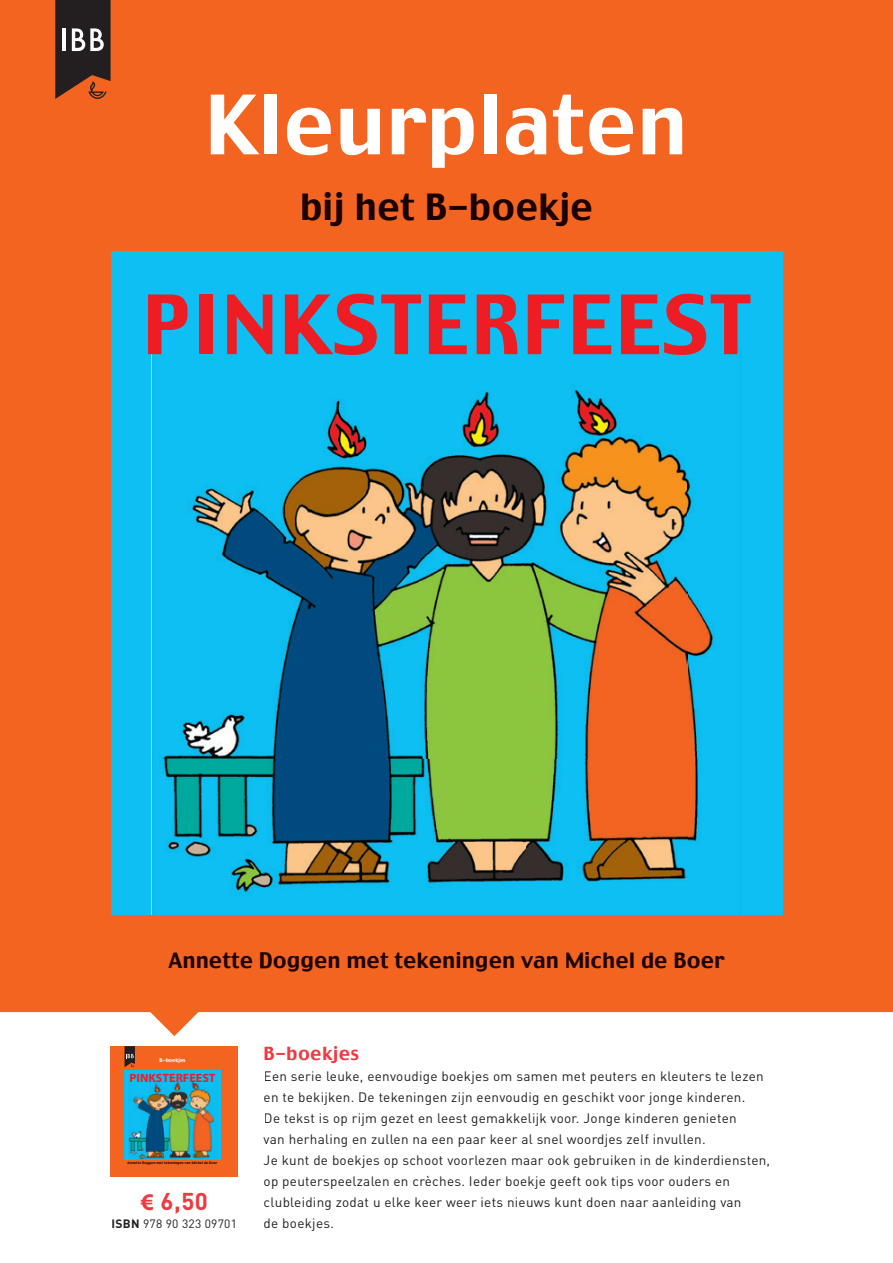
<style>
.page{position:relative;width:893px;height:1263px;background:#fff}
.page>*{position:absolute;margin:0;border:0;box-sizing:border-box;transform-origin:0 0}
.t1{font:81px "Charcoal";letter-spacing:.02em;color:#ee1d23}
.t2{font:81px "Charcoal";color:#fff}
.t3{font:36px "Charcoal";color:#1b0000}
.t4{font:700 24px "DIN";color:#ee3a41}
.t5{font:21px "Charcoal";color:#1b0000}
.t6{font:18px "Charcoal";letter-spacing:.02em;color:#ee3a41}
.t7{font:13.5px/21px "DIN";letter-spacing:.02em;color:#231f20}
.t8{font:700 12.15px "Myriad Pro";color:#ee1d23}
.t9{font:12px "DIN";letter-spacing:.02em;color:#231f20}
.t10{font:5.1px "Charcoal";color:#fff}
.t11{font:3.45px "Charcoal";color:#1b0000}
.s1{font-family:"Myriad Pro"}
.s2{font-weight:700}
</style>
<div class="page">
<div style="left:0;top:0;width:893px;height:1036px;background:#f36421"></div>
<svg style="left:55px;top:0;width:56px;height:99px"></svg>
<div style="left:111px;top:251px;width:671px;height:663px;background:#0dbff2"></div>
<img style="left:152px;top:349px;width:562px;height:565px">
<div style="left:302px;top:193px;width:289px;height:34px;background:#f36421"></div>
<div style="left:169px;top:952px;width:555px;height:20px;background:#f36421"></div>
<div style="left:111px;top:1046px;width:127px;height:131px;background:#f36421"></div>
<div style="left:125px;top:1069px;width:96px;height:90px;background:#0dbff2"></div>
<img style="left:128px;top:1073px;width:89px;height:86px">
<svg style="left:125px;top:1046px;width:10px;height:21px"></svg>
<h1 class="t2" style="left:205px;top:72px;width:485px">Kleurplaten</h1>
<h2 class="t3" style="left:300px;top:184px;width:295px">bij het B-boekje</h2>
<h1 class="t1" style="left:142px;top:272px;width:610px">PINKSTERFEEST</h1>
<h3 class="t5" style="left:168px;top:947px;width:557px">Annette Doggen met tekeningen van Michel de Boer</h3>
<p class="t10" style="left:159px;top:1057px;width:28px">B-boekjes</p>
<p class="t8" style="left:130px;top:1070px;width:88px">PINKSTERFEEST</p>
<p class="t11" style="left:128px;top:1161px;width:91px">Annette Doggen met tekeningen van Michel de Boer</p>
<h3 class="t4" style="left:141px;top:1185px;width:69px"><span class="s1">€</span> 6,50</h3>
<p class="t9" style="left:112px;top:1216px;width:127px"><span class="s2">ISBN</span> 978 90 323 09701</p>
<h3 class="t6" style="left:264px;top:1041px;width:97px">B-boekjes</h3>
<p class="t7" style="left:264px;top:1065px;width:508px">Een serie leuke, eenvoudige boekjes om samen met peuters en kleuters te lezen en te bekijken. De tekeningen zijn eenvoudig en geschikt voor jonge kinderen.<br>De tekst is op rijm gezet en leest gemakkelijk voor. Jonge kinderen genieten<br>van herhaling en zullen na een paar keer al snel woordjes zelf invullen.<br>Je kunt de boekjes op schoot voorlezen maar ook gebruiken in de kinderdiensten, op peuterspeelzalen en crèches. Ieder boekje geeft ook tips voor ouders en clubleiding zodat u elke keer weer iets nieuws kunt doen naar aanleiding van<br>de boekjes.</p>
</div>
